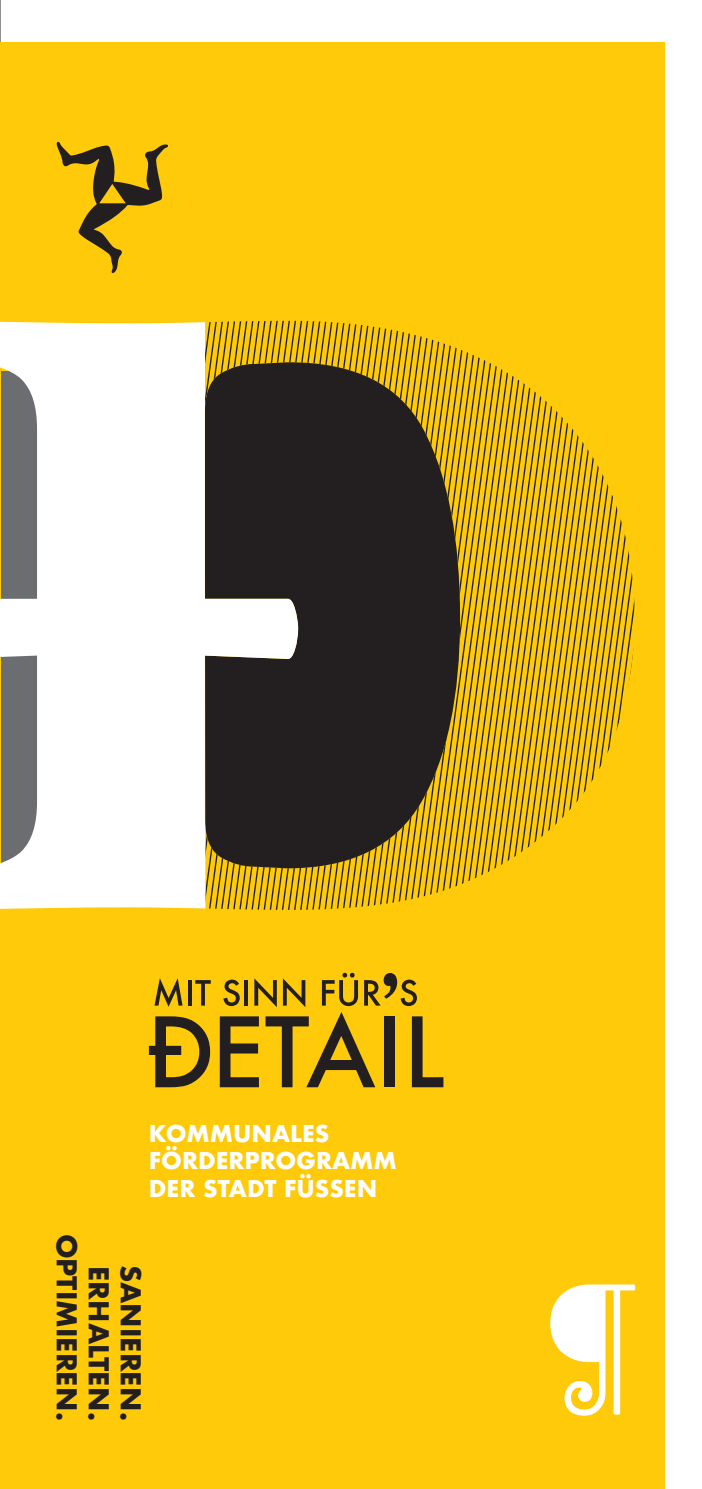
<style>
.page{position:relative;width:702px;height:1489px;background:#fff}
.page>*{position:absolute;margin:0;border:0;box-sizing:border-box;transform-origin:0 0}
.t1{font:900 135.25px "Hoefler Text";color:#fff}
.t2{font:700 26.75px "Futura";color:#231f20}
.t3{font:700 22.5px/27px "Futura";color:#fff}
</style>
<div class="page">
<hr style="left:0;top:0;width:1px;height:1488px;background:#231f20">
<div style="left:0;top:43px;width:664px;height:1445px;background:#feca0a"></div>
<svg style="left:298px;top:321px;width:261px;height:588px"></svg>
<svg style="left:559px;top:416px;width:75px;height:402px"></svg>
<svg style="left:0;top:321px;width:298px;height:588px;background:#bdb9b1"></svg>
<svg style="left:149px;top:1016px;width:61px;height:71px"></svg>
<svg style="left:154px;top:978px;width:28px;height:28px"></svg>
<hr style="left:188px;top:980px;width:4px;height:25px;background:#231f20">
<svg style="left:195px;top:980px;width:16px;height:25px"></svg>
<svg style="left:220px;top:972px;width:223px;height:115px"></svg>
<svg style="left:57px;top:141px;width:111px;height:132px"></svg>
<p class="t3" style="left:149px;top:1120px;width:249px">KOMMUNALES<br>FÖRDERPROGRAMM<br>DER STADT FÜSSEN</p>
<p class="t2" style="left:86px;top:1233px;width:189px;rotate:90deg">OPTIMIEREN.</p>
<p class="t2" style="left:118px;top:1266px;width:156px;rotate:90deg">ERHALTEN.</p>
<p class="t2" style="left:150px;top:1264px;width:157px;rotate:90deg">SANIEREN.</p>
<h1 class="t1" style="left:544px;top:1251px;width:89px">¶</h1>
</div>
